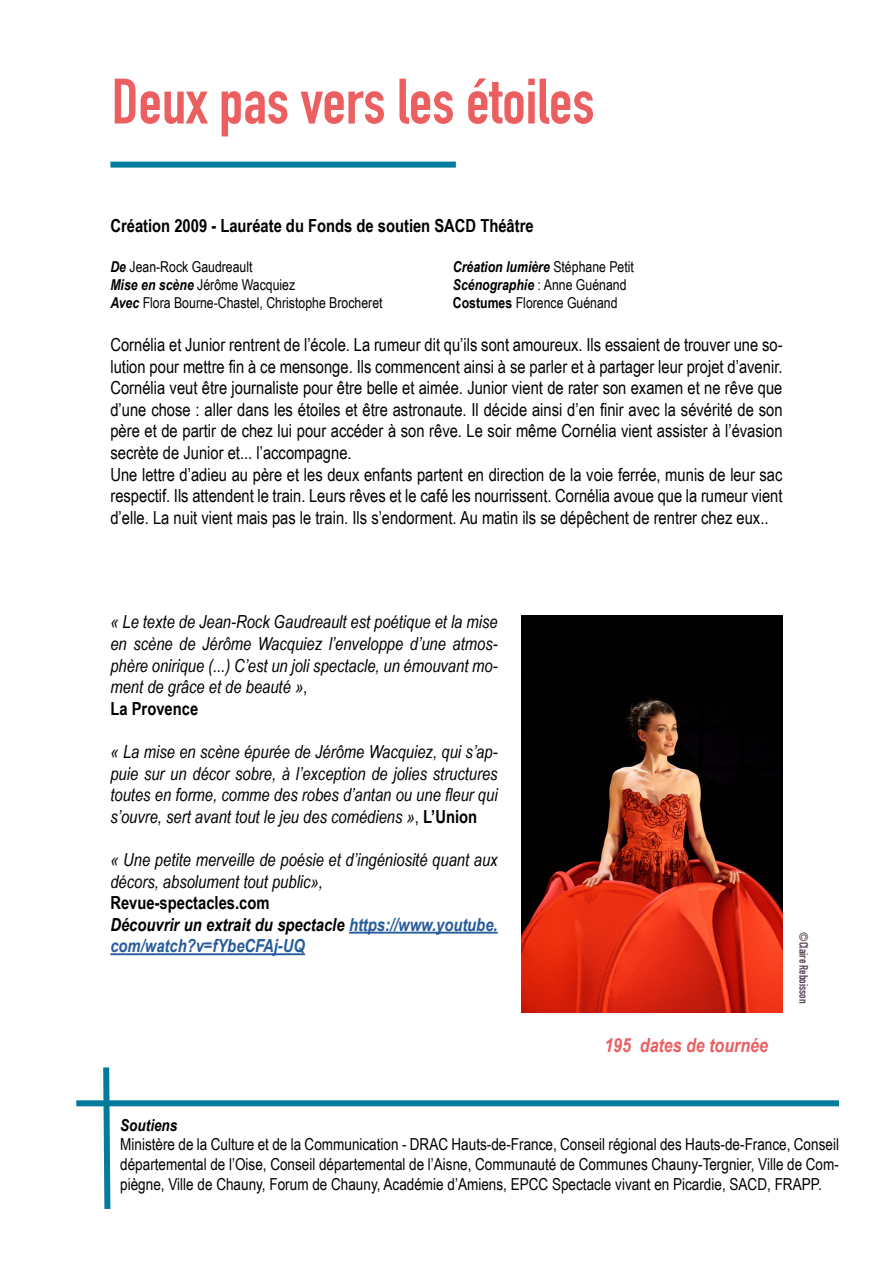
<style>
.page{position:relative;width:893px;height:1263px;background:#fff}
.page>*{position:absolute;margin:0;border:0;box-sizing:border-box;transform-origin:0 0}
.t1{font:700 63px "DIN Condensed";color:#eb5f61}
.t2{font:italic 700 19.5px "Arial Narrow";color:#eb5f61}
.t3{font:18px/21.6px "Arial Narrow";color:#000}
.t4{font:italic 18px/21.6px "Arial Narrow";color:#000}
.t5{font:italic 700 18px/21.6px "Arial Narrow";color:#275b9b}
.t6{font:700 18px "Arial Narrow";color:#000}
.t7{font:16.5px/19.8px "Arial Narrow";color:#000;text-align:justify}
.t8{font:italic 700 16.5px "Arial Narrow";color:#000}
.t9{font:15px/18px "Arial Narrow";color:#000}
.t10{font:700 12px "DIN Condensed";color:#554453}
.s1{font-weight:700;font-style:italic}
.s2{font-weight:700}
.s3{font-style:normal}
.s4{font-weight:700;font-style:normal}
.s5{font-style:normal;color:#000}
.s6{color:#000}
</style>
<div class="page">
<div style="left:110px;top:162px;width:346px;height:6px;background:#007b9d"></div>
<hr style="left:349px;top:932px;width:149px;height:1px;background:#275b9b">
<hr style="left:110px;top:953px;width:195px;height:2px;background:#275b9b">
<img style="left:522px;top:615px;width:261px;height:397px">
<div style="left:76px;top:1100px;width:763px;height:6px;background:#007b9d"></div>
<svg style="left:100px;top:1067px;width:13px;height:142px"></svg>
<h1 class="t1" style="left:112px;top:59px;width:484px">Deux pas vers les étoiles</h1>
<p class="t6" style="left:110px;top:212px;width:425px">Création 2009 - Lauréate du Fonds de soutien SACD Théâtre</p>
<p class="t9" style="left:110px;top:257px;width:274px"><span class="s1">De</span> Jean-Rock Gaudreault<br><span class="s1">Mise en scène</span> Jérôme Wacquiez<br><span class="s1">Avec</span> Flora Bourne-Chastel, Christophe Brocheret</p>
<p class="t9" style="left:453px;top:257px;width:183px"><span class="s1">Création lumière</span> Stéphane Petit<br><span class="s1">Scénographie</span> : Anne Guénand<br><span class="s2">Costumes</span> Florence Guénand</p>
<p class="t3" style="left:110px;top:333px;width:674px">Cornélia et Junior rentrent de l’école. La rumeur dit qu’ils sont amoureux. Ils essaient de trouver une so&shy;lution pour mettre fin à ce mensonge. Ils commencent ainsi à se parler et à partager leur projet d’avenir.<br>Cornélia veut être journaliste pour être belle et aimée. Junior vient de rater son examen et ne rêve que d’une chose : aller dans les étoiles et être astronaute. Il décide ainsi d’en finir avec la sévérité de son père et de partir de chez lui pour accéder à son rêve. Le soir même Cornélia vient assister à l’évasion secrète de Junior et... l’accompagne.<br>Une lettre d’adieu au père et les deux enfants partent en direction de la voie ferrée, munis de leur sac respectif. Ils attendent le train. Leurs rêves et le café les nourrissent. Cornélia avoue que la rumeur vient d’elle. La nuit vient mais pas le train. Ils s’endorment. Au matin ils se dépêchent de rentrer chez eux..</p>
<p class="t4" style="left:110px;top:611px;width:389px">« Le texte de Jean-Rock Gaudreault est poétique et la mise en scène de Jérôme Wacquiez l’enveloppe d’une atmos&shy;phère onirique (...) C’est un joli spectacle, un émouvant mo&shy;ment de grâce et de beauté »<span class="s3">,<br></span><span class="s4">La Provence</span></p>
<p class="t4" style="left:110px;top:740px;width:389px;text-align:justify">« La mise en scène épurée de Jérôme Wacquiez, qui s’ap&shy;puie sur un décor sobre, à l’exception de jolies structures toutes en forme, comme des robes d’antan ou une fleur qui s’ouvre, sert avant tout le jeu des comédiens »<span class="s3">,</span> <span class="s4">L’Union</span></p>
<p class="t4" style="left:110px;top:848px;width:389px">« Une petite merveille de poésie et d’ingéniosité quant aux décors, absolument tout public»,</p>
<p class="t5" style="left:110px;top:891px;width:389px"><span class="s5">Revue-spectacles.com<br></span><span class="s6">Découvrir un extrait du spectacle</span> https://www.youtube. com/watch?v=fYbeCFAj-UQ</p>
<p class="t2" style="left:604px;top:1030px;width:165px">195 dates de tournée</p>
<p class="t10" style="left:812px;top:932px;width:73px;rotate:90deg">©Claire Reboisson</p>
<p class="t8" style="left:120px;top:1112px;width:59px">Soutiens</p>
<p class="t7" style="left:120px;top:1134px;width:720px">Ministère de la Culture et de la Communication - DRAC Hauts-de-France, Conseil régional des Hauts-de-France, Conseil départemental de l’Oise, Conseil départemental de l’Aisne, Communauté de Communes Chauny-Tergnier, Ville de Com&shy;piègne, Ville de Chauny, Forum de Chauny, Académie d’Amiens, EPCC Spectacle vivant en Picardie, SACD, FRAPP.</p>
</div>
